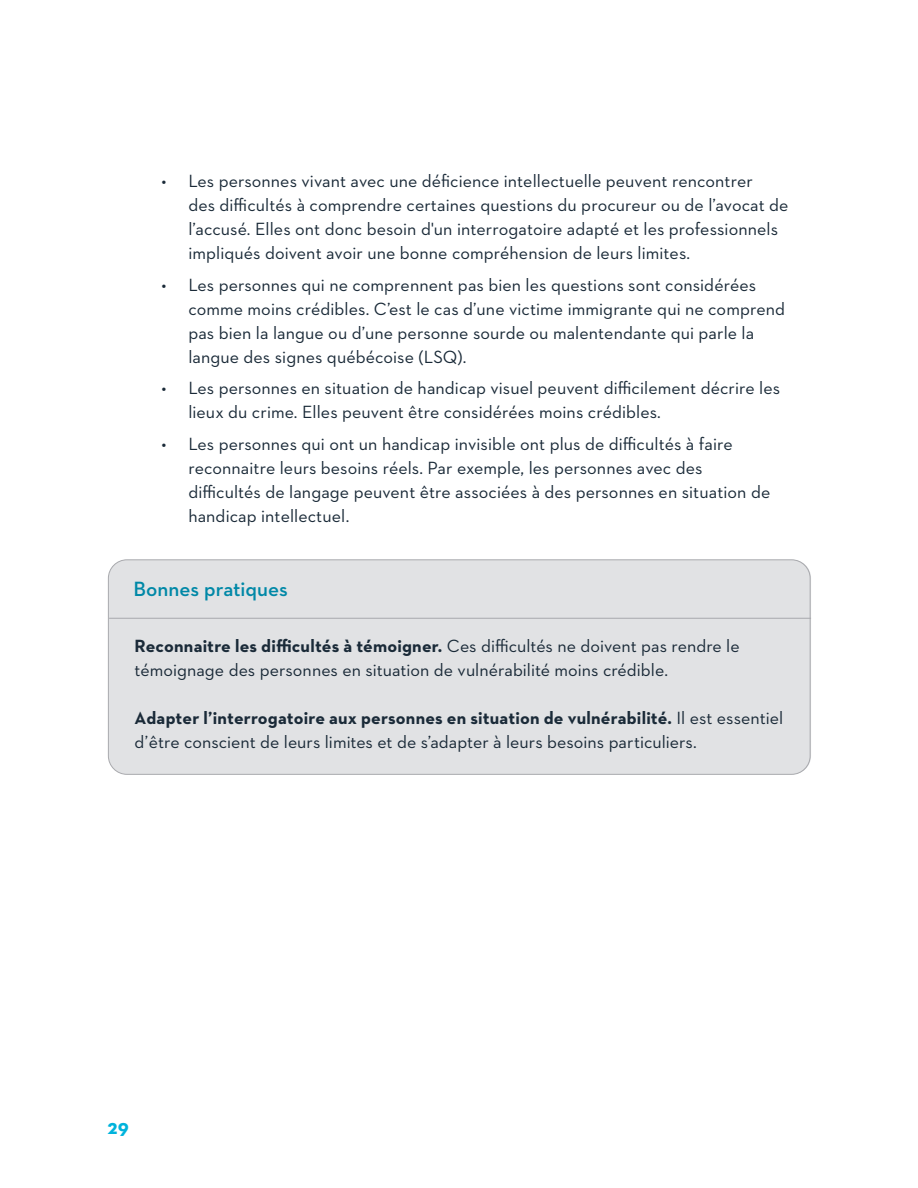
<style>
.page{position:relative;width:918px;height:1188px;background:#fff}
.page>*{position:absolute;margin:0;border:0;box-sizing:border-box;transform-origin:0 0}
.t1{font:600 21px "Neutraface 2 Text";color:#0088a7}
.t2{font:700 21px "Neutraface 2 Text";color:#00b3dc}
.t3{font:18px/24px "Neutraface 2 Text";letter-spacing:.005em;color:#1a2a38}
.s1{font-weight:700}
</style>
<div class="page">
<div style="left:109px;top:560px;width:702px;height:214px;background:#e1e2e4;border-radius:18px"></div>
<hr style="left:109px;top:618px;width:702px;height:1px;background:#a8a9ad">
<div style="left:108px;top:559px;width:703px;height:216px;border:1px solid #a8a9ad;border-radius:19px"></div>
<p class="t3" style="left:188px;top:169px;width:602px;text-indent:-27px">• Les personnes vivant avec une déficience intellectuelle peuvent rencontrer<br>des difficultés à comprendre certaines questions du procureur ou de l’avocat de l’accusé. Elles ont donc besoin d'un interrogatoire adapté et les professionnels impliqués doivent avoir une bonne compréhension de leurs limites.</p>
<p class="t3" style="left:188px;top:272px;width:598px;text-indent:-27px">• Les personnes qui ne comprennent pas bien les questions sont considérées comme moins crédibles. C’est le cas d’une victime immigrante qui ne comprend pas bien la langue ou d’une personne sourde ou malentendante qui parle la langue des signes québécoise (LSQ).</p>
<p class="t3" style="left:188px;top:376px;width:593px;text-indent:-27px">• Les personnes en situation de handicap visuel peuvent difficilement décrire les lieux du crime. Elles peuvent être considérées moins crédibles.</p>
<p class="t3" style="left:161px;top:431px;width:573px">• Les personnes qui ont un handicap invisible ont plus de difficultés à faire</p>
<p class="t3" style="left:188px;top:455px;width:583px">reconnaitre leurs besoins réels. Par exemple, les personnes avec des difficultés de langage peuvent être associées à des personnes en situation de handicap intellectuel.</p>
<p class="t1" style="left:133px;top:576px;width:156px">Bonnes pratiques</p>
<p class="t3" style="left:135px;top:634px;width:607px"><span class="s1">Reconnaitre les difficultés à témoigner.</span> Ces difficultés ne doivent pas rendre le témoignage des personnes en situation de vulnérabilité moins crédible.</p>
<p class="t3" style="left:135px;top:706px;width:650px"><span class="s1">Adapter l’interrogatoire aux personnes en situation de vulnérabilité.</span> Il est essentiel d’être conscient de leurs limites et de s’adapter à leurs besoins particuliers.</p>
<p class="t2" style="left:108px;top:1113px;width:23px">29</p>
</div>
